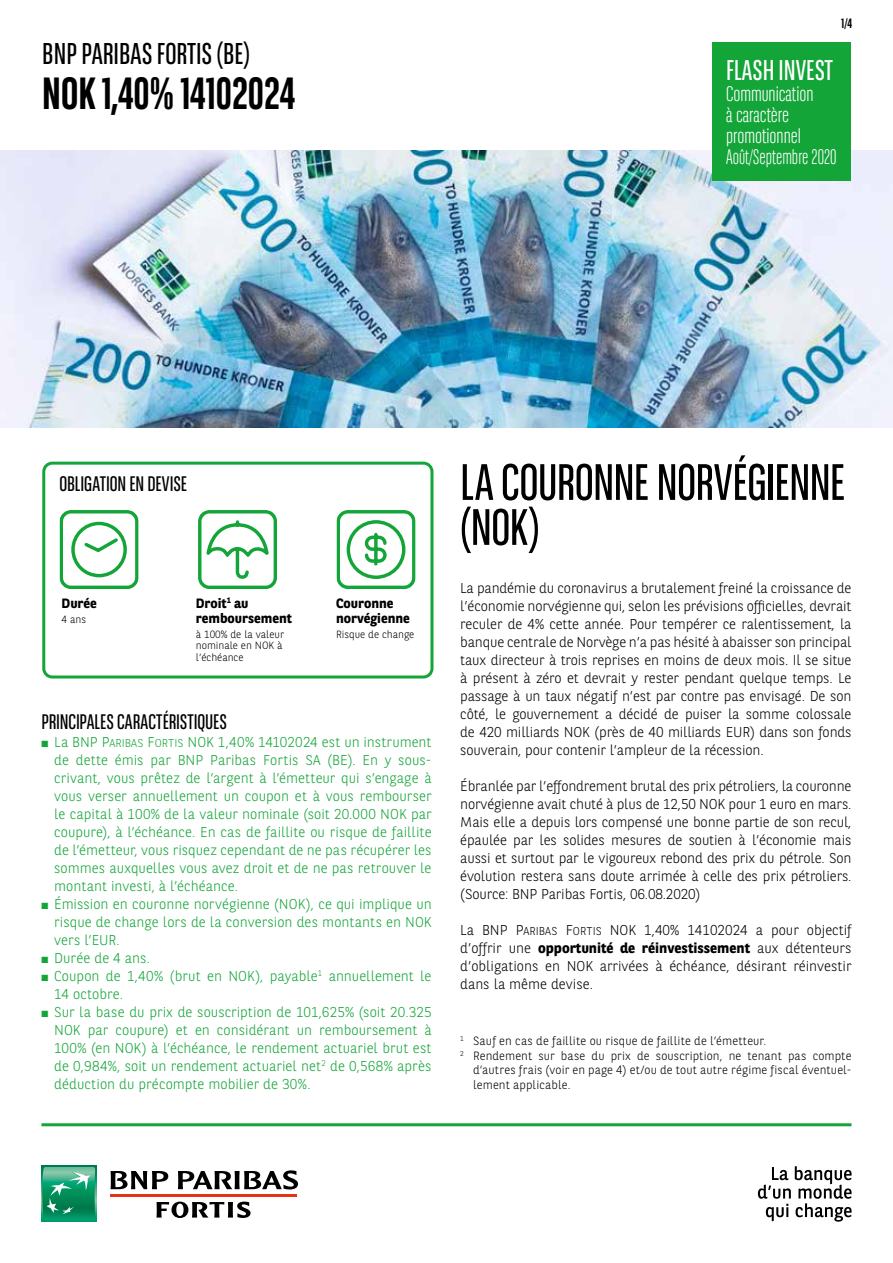
<style>
.page{position:relative;width:893px;height:1263px;background:#fff}
.page>*{position:absolute;margin:0;border:0;box-sizing:border-box;transform-origin:0 0}
.t1{font:51px/45px "BNPP Sans Condensed";letter-spacing:-.015em;color:#000}
.t2{font:45px "BNPP Sans Condensed Bold SC800";color:#000}
.t3{font:30px "BNPP Sans Condensed";color:#000}
.t4{font:28.5px "BNPP Sans Condensed";color:#fff}
.t5{font:300 21px/21px "BNPP Sans Condensed";color:#fff}
.t6{font:21px "BNPP Sans Condensed";letter-spacing:-.005em;color:#000}
.t7{font:300 14.25px/18px "BNPP Sans";letter-spacing:-.01em;color:#000;text-align:justify}
.t8{font:300 14.25px/18px "BNPP Sans";letter-spacing:.005em;color:#13a538;text-align:justify}
.t9{font:14.25px "BNPP Sans Light SC800";color:#13a538}
.t10{font:700 13.5px/15px "BNPP Sans";color:#000}
.t11{font:700 13.5px "BNPP Sans Condensed";color:#000}
.t12{font:300 12px "BNPP Sans";letter-spacing:.01em;color:#000}
.t13{font:300 10.5px/11.2px "BNPP Sans";color:#000}
.s1{font-family:"BNPP Sans";font-weight:300}
.s2{font-size:11.4px}
.s3{font-family:"BNPP Sans Light SC800";font-weight:400}
.s4{font-family:"BNPP Sans Light SC800";font-weight:400;font-size:11.4px}
.s5{font-weight:700}
</style>
<div class="page">
<img style="left:0;top:151px;width:893px;height:276px">
<div style="left:41px;top:1166px;width:55px;height:55px;background:#009e6b"></div>
<svg style="left:42px;top:1167px;width:53px;height:49px"></svg>
<hr style="left:111px;top:1194px;width:186px;height:3px;background:#e63312">
<svg style="left:111px;top:1171px;width:57px;height:18px"></svg>
<svg style="left:178px;top:1170px;width:120px;height:19px"></svg>
<svg style="left:156px;top:1201px;width:95px;height:17px"></svg>
<hr style="left:41px;top:1123px;width:810px;height:3px;background:#13a538">
<svg style="left:758px;top:1166px;width:93px;height:56px"></svg>
<div style="left:712px;top:43px;width:138px;height:138px;background:#13a538"></div>
<div style="left:42px;top:462px;width:391px;height:216px;border:3px solid #13a538;border-radius:9px"></div>
<svg style="left:60px;top:510px;width:79px;height:79px"></svg>
<svg style="left:198px;top:510px;width:79px;height:79px"></svg>
<svg style="left:336px;top:510px;width:80px;height:79px"></svg>
<h3 class="t3" style="left:42px;top:35px;width:209px">BNP PARIBAS FORTIS (BE)</h3>
<h2 class="t2" style="left:42px;top:67px;width:254px">NOK 1,40% 14102024</h2>
<p class="t11" style="left:841px;top:15px;width:12px">1/4</p>
<h3 class="t4" style="left:726px;top:53px;width:108px">FLASH INVEST</h3>
<h3 class="t5" style="left:726px;top:83px;width:112px">Communication<br>à caractère promotionnel<br>Août/Septembre 2020</h3>
<h3 class="t6" style="left:60px;top:471px;width:129px">OBLIGATION EN DEVISE</h3>
<p class="t10" style="left:62px;top:595px;width:37px">Durée</p>
<p class="t13" style="left:62px;top:613px;width:26px">4 ans</p>
<p class="t10" style="left:196px;top:595px;width:98px">Droit<sup>1</sup> au remboursement</p>
<p class="t13" style="left:196px;top:628px;width:90px">à 100% de la valeur nominale en NOK à l’échéance</p>
<p class="t10" style="left:336px;top:595px;width:75px">Couronne norvégienne</p>
<p class="t13" style="left:336px;top:628px;width:80px">Risque de change</p>
<h3 class="t6" style="left:41px;top:708px;width:187px">PRINCIPALES CARACTÉRISTIQUES</h3>
<p class="t9" style="left:41px;top:732px;width:392px">■ <span class="s1">La</span> BNP P<span class="s2">ARIBAS</span> F<span class="s2">ORTIS</span> NOK 1,40% 14102024 <span class="s1">est un instrument</span></p>
<p class="t8" style="left:54px;top:750px;width:379px">de dette émis par BNP Paribas Fortis SA (BE). En y sous&shy;crivant, vous prêtez de l’argent à l’émetteur qui s’engage à vous verser annuellement un coupon et à vous rembourser le capital à 100% de la valeur nominale (soit 20.000 NOK par coupure), à l’échéance. En cas de faillite ou risque de faillite de l’émetteur, vous risquez cependant de ne pas récupérer les sommes auxquelles vous avez droit et de ne pas retrouver le montant investi, à l’échéance.</p>
<p class="t8" style="left:54px;top:894px;width:379px;text-indent:-13px">■ Émission en couronne norvégienne (NOK), ce qui implique un risque de change lors de la conversion des montants en NOK vers l’EUR.</p>
<p class="t8" style="left:41px;top:948px;width:110px">■ Durée de 4 ans.</p>
<p class="t8" style="left:54px;top:966px;width:379px;text-indent:-13px">■ Coupon de 1,40% (brut en NOK), payable<sup>1</sup> annuellement le<br>14 octobre.</p>
<p class="t8" style="left:54px;top:1002px;width:379px;text-indent:-13px">■ Sur la base du prix de souscription de 101,625% (soit 20.325<br>NOK par coupure) et en considérant un remboursement à 100% (en NOK) à l’échéance, le rendement actuariel brut est de 0,984%, soit un rendement actuariel net<sup>2</sup> de 0,568% après déduction du précompte mobilier de 30%.</p>
<h1 class="t1" style="left:460px;top:459px;width:386px">LA COURONNE NORVÉGIENNE (NOK)</h1>
<p class="t7" style="left:460px;top:578px;width:393px">La pandémie du coronavirus a brutalement freiné la croissance de l’économie norvégienne qui, selon les prévisions officielles, devrait reculer de 4% cette année. Pour tempérer ce ralentissement, la banque centrale de Norvège n’a pas hésité à abaisser son principal taux directeur à trois reprises en moins de deux mois. Il se situe à présent à zéro et devrait y rester pendant quelque temps. Le passage à un taux négatif n’est par contre pas envisagé. De son côté, le gouvernement a décidé de puiser la somme colossale de 420 milliards NOK (près de 40 milliards EUR) dans son fonds souverain, pour contenir l’ampleur de la récession.</p>
<p class="t7" style="left:460px;top:776px;width:393px">Ébranlée par l’effondrement brutal des prix pétroliers, la couronne norvégienne avait chuté à plus de 12,50 NOK pour 1 euro en mars.<br>Mais elle a depuis lors compensé une bonne partie de son recul, épaulée par les solides mesures de soutien à l’économie mais aussi et surtout par le vigoureux rebond des prix du pétrole. Son évolution restera sans doute arrimée à celle des prix pétroliers. (Source: BNP Paribas Fortis, 06.08.2020)</p>
<p class="t7" style="left:460px;top:920px;width:393px">La BNP <span class="s3">P</span><span class="s4">ARIBAS</span> <span class="s3">F</span><span class="s4">ORTIS</span> NOK 1,40% 14102024 a pour objectif d’offrir une <span class="s5">opportunité de réinvestissement</span> aux détenteurs d’obligations en NOK arrivées à échéance, désirant réinvestir dans la même devise.</p>
<p class="t12" style="left:460px;top:1033px;width:307px"><sup>1</sup> Sauf en cas de faillite ou risque de faillite de l’émetteur.</p>
<p class="t12" style="left:460px;top:1047px;width:393px"><sup>2</sup> Rendement sur base du prix de souscription, ne tenant pas compte</p>
<p class="t12" style="left:473px;top:1062px;width:380px">d’autres frais (voir en page 4) et/ou de tout autre régime fiscal éventuel-</p>
<p class="t12" style="left:473px;top:1076px;width:99px">lement applicable.</p>
</div>
